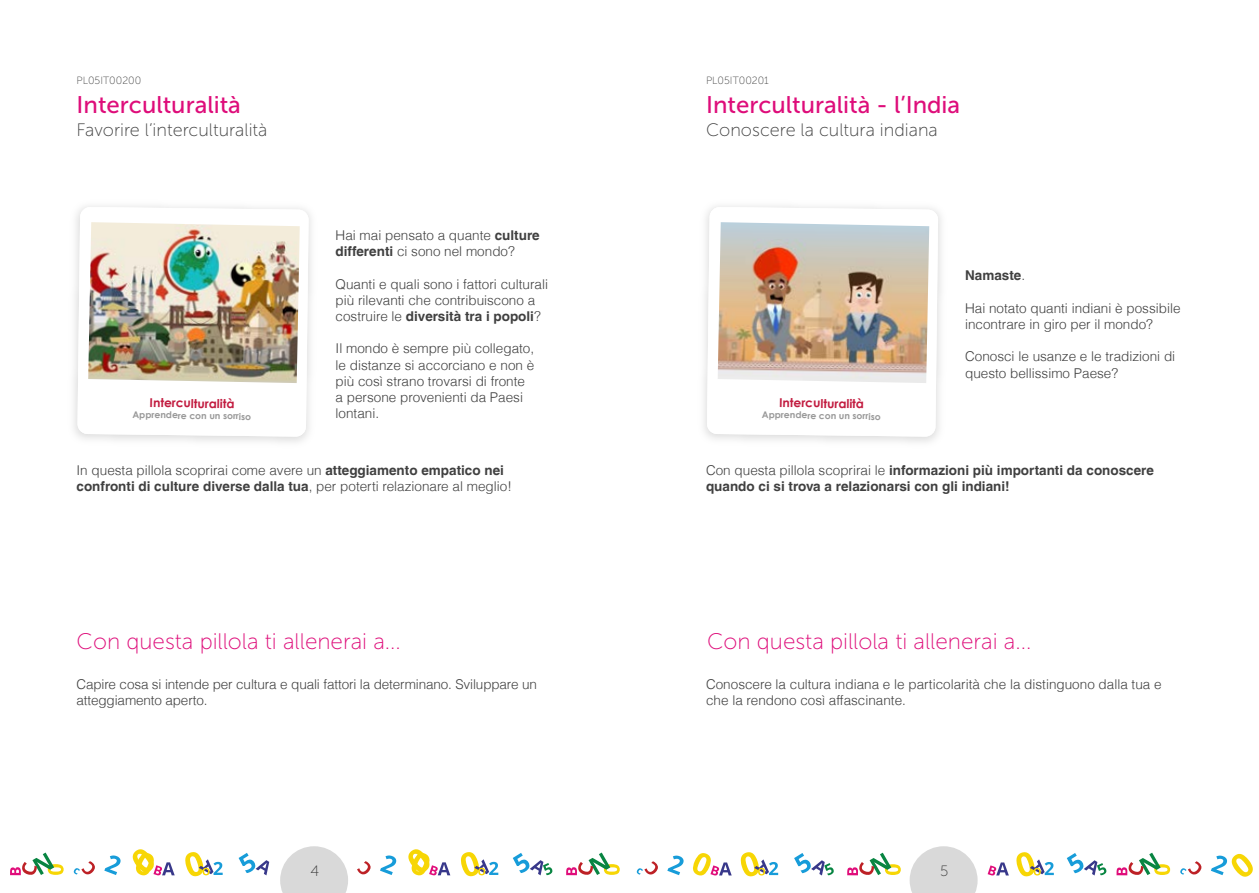
<style>
.page{position:relative;width:1259px;height:893px;background:#fff}
.page>*{position:absolute;margin:0;border:0;box-sizing:border-box;transform-origin:0 0}
.t1{font:24px "Museo Sans 500";color:#de0d7a}
.t2{font:22.5px "Museo Sans 100";color:#de0d7a}
.t3{font:18px "Museo Sans 100";color:#404040}
.t4{font:15px "Museo Sans 100";color:#404040}
.t5{font:300 13.5px/16.2px "Helvetica LT";color:#404040}
.t6{font:700 13.5px/16.2px "Helvetica LT";color:#404040}
.t7{font:700 12.3px "Century Gothic";color:#c21c40}
.t8{font:10.5px "Museo Sans 100";color:#404040}
.t9{font:700 9.3px "Century Gothic";color:#999}
.s1{font-weight:700}
.s2{font-weight:300}
</style>
<div class="page">
<svg style="left:909px;top:846px;width:68px;height:47px"></svg>
<svg style="left:1211px;top:853px;width:42px;height:24px"></svg>
<svg style="left:1180px;top:861px;width:21px;height:14px"></svg>
<svg style="left:1116px;top:853px;width:54px;height:22px"></svg>
<svg style="left:667px;top:856px;width:16px;height:19px"></svg>
<svg style="left:794px;top:853px;width:40px;height:22px"></svg>
<svg style="left:693px;top:853px;width:38px;height:23px"></svg>
<svg style="left:636px;top:861px;width:22px;height:14px"></svg>
<svg style="left:740px;top:852px;width:38px;height:25px"></svg>
<svg style="left:1066px;top:853px;width:40px;height:22px"></svg>
<svg style="left:987px;top:862px;width:22px;height:13px"></svg>
<svg style="left:1016px;top:852px;width:37px;height:25px"></svg>
<svg style="left:847px;top:853px;width:54px;height:22px"></svg>
<svg style="left:104px;top:855px;width:17px;height:20px"></svg>
<svg style="left:239px;top:853px;width:30px;height:22px"></svg>
<svg style="left:133px;top:849px;width:42px;height:27px"></svg>
<svg style="left:73px;top:861px;width:22px;height:13px"></svg>
<svg style="left:185px;top:852px;width:38px;height:25px"></svg>
<svg style="left:10px;top:852px;width:54px;height:23px"></svg>
<svg style="left:380px;top:855px;width:16px;height:20px"></svg>
<svg style="left:513px;top:853px;width:39px;height:22px"></svg>
<svg style="left:408px;top:849px;width:42px;height:27px"></svg>
<svg style="left:357px;top:861px;width:14px;height:13px"></svg>
<svg style="left:461px;top:852px;width:37px;height:25px"></svg>
<svg style="left:566px;top:852px;width:54px;height:23px"></svg>
<svg style="left:280px;top:846px;width:68px;height:47px"></svg>
<svg style="left:77px;top:207px;width:232px;height:230px"></svg>
<img style="left:88px;top:222px;width:212px;height:161px">
<svg style="left:707px;top:207px;width:231px;height:230px"></svg>
<img style="left:717px;top:222px;width:212px;height:161px">
<p class="t8" style="left:77px;top:75px;width:66px">PL05IT00200</p>
<h1 class="t1" style="left:77px;top:91px;width:166px">Interculturalità</h1>
<p class="t8" style="left:706px;top:75px;width:64px">PL05IT00201</p>
<h1 class="t1" style="left:706px;top:91px;width:256px">Interculturalità - l’India</h1>
<h3 class="t3" style="left:77px;top:120px;width:192px">Favorire l’interculturalità</h3>
<h3 class="t3" style="left:706px;top:120px;width:233px">Conoscere la cultura indiana</h3>
<p class="t7" style="left:150px;top:393px;width:86px;rotate:1deg">Interculturalità</p>
<p class="t9" style="left:133px;top:407px;width:120px;rotate:1deg">Apprendere con un sorriso</p>
<p class="t5" style="left:336px;top:227px;width:206px">Hai mai pensato a quante <span class="s1">culture differenti</span> ci sono nel mondo?</p>
<p class="t5" style="left:336px;top:275px;width:214px">Quanti e quali sono i fattori culturali più rilevanti che contribuiscono a costruire le <span class="s1">diversità tra i popoli</span>?</p>
<p class="t5" style="left:336px;top:340px;width:200px">Il mondo è sempre più collegato, le distanze si accorciano e non è più così strano trovarsi di fronte a persone provenienti da Paesi lontani.</p>
<p class="t7" style="left:779px;top:393px;width:86px;rotate:1deg">Interculturalità</p>
<p class="t9" style="left:762px;top:407px;width:120px;rotate:1deg">Apprendere con un sorriso</p>
<p class="t6" style="left:965px;top:267px;width:62px">Namaste<span class="s2">.</span></p>
<p class="t5" style="left:965px;top:300px;width:217px">Hai notato quanti indiani è possibile incontrare in giro per il mondo?</p>
<p class="t5" style="left:965px;top:348px;width:212px">Conosci le usanze e le tradizioni di questo bellissimo Paese?</p>
<p class="t5" style="left:77px;top:462px;width:437px">In questa pillola scoprirai come avere un <span class="s1">atteggiamento empatico nei confronti di culture diverse dalla tua</span>, per poterti relazionare al meglio!</p>
<p class="t6" style="left:706px;top:462px;width:449px"><span class="s2">Con questa pillola scoprirai le</span> informazioni più importanti da conoscere quando ci si trova a relazionarsi con gli indiani!</p>
<h2 class="t2" style="left:77px;top:629px;width:326px">Con questa pillola ti allenerai a...</h2>
<h2 class="t2" style="left:707px;top:629px;width:326px">Con questa pillola ti allenerai a...</h2>
<p class="t5" style="left:77px;top:675px;width:462px">Capire cosa si intende per cultura e quali fattori la determinano. Sviluppare un atteggiamento aperto.</p>
<p class="t5" style="left:706px;top:676px;width:457px">Conoscere la cultura indiana e le particolarità che la distinguono dalla tua e che la rendono così affascinante.</p>
<p class="t4" style="left:310px;top:862px;width:10px">4</p>
<p class="t4" style="left:940px;top:862px;width:10px">5</p>
</div>
